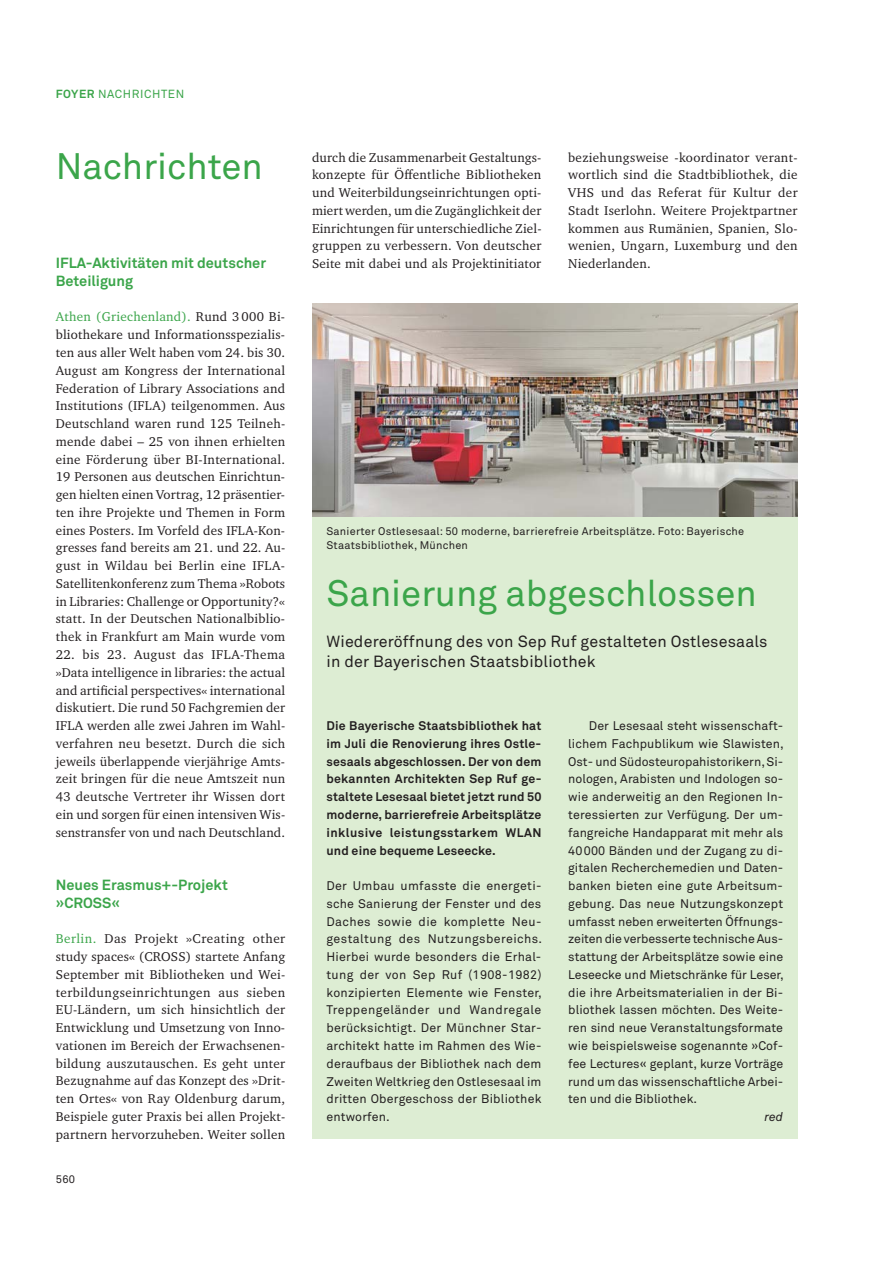
<style>
.page{position:relative;width:893px;height:1263px;background:#fff}
.page>*{position:absolute;margin:0;border:0;box-sizing:border-box;transform-origin:0 0}
.t1{font:36.45px "Akkurat Pro";color:#3ba54a}
.t2{font:16.05px/20.4px "Akkurat Pro";letter-spacing:.01em;color:#231f20}
.t3{font:700 14.55px/17.7px "Akkurat Pro";color:#3ba54a}
.t4{font:13.05px/17.7px "Charter ITC Pro";letter-spacing:.015em;color:#231f20;text-align:justify}
.t5{font:12.45px/17.7px "Akkurat Pro";letter-spacing:.005em;color:#231f20;text-align:justify}
.t6{font:700 12.45px/17.7px "Akkurat Pro";letter-spacing:.03em;color:#231f20;text-align:justify}
.t7{font:italic 12.45px "Akkurat Pro";color:#231f20}
.t8{font:11.7px "Akkurat Pro";letter-spacing:.05em;color:#3ba54a}
.t9{font:10.95px/14.5px "Akkurat Pro";letter-spacing:.02em;color:#231f20}
.s1{font-weight:700}
.s2{color:#3ba54a}
</style>
<div class="page">
<div style="left:312px;top:321px;width:485px;height:818px;background:#ddedd3"></div>
<img style="left:312px;top:304px;width:485px;height:212px">
<p class="t8" style="left:56px;top:89px;width:130px"><span class="s1">FOYER</span> NACHRICHTEN</p>
<h1 class="t1" style="left:56px;top:153px;width:208px">Nachrichten</h1>
<p class="t3" style="left:56px;top:256px;width:212px">IFLA-Aktivitäten mit deutscher<br>Beteiligung</p>
<p class="t4" style="left:56px;top:309px;width:231px"><span class="s2">Athen (Griechenland).</span> Rund 3 000 Bi&shy;bliothekare und Informationsspezialis&shy;ten aus aller Welt haben vom 24. bis 30.<br>August am Kongress der International Federation of Library Associations and Institutions (IFLA) teilgenommen. Aus Deutschland waren rund 125 Teilneh&shy;mende dabei – 25 von ihnen erhielten eine Förderung über BI-International.<br>19 Personen aus deutschen Einrichtun&shy;gen hielten einen Vortrag, 12 präsentier&shy;ten ihre Projekte und Themen in Form eines Posters. Im Vorfeld des IFLA-Kon&shy;gresses fand bereits am 21. und 22. Au&shy;gust in Wildau bei Berlin eine IFLA-Satellitenkonferenz zum Thema »Robots in Libraries: Challenge or Opportunity?« statt. In der Deutschen Nationalbiblio&shy;thek in Frankfurt am Main wurde vom</p>
<p class="t4" style="left:56px;top:646px;width:231px">22. bis 23. August das IFLA-Thema »Data intelligence in libraries: the actual and artificial perspectives« international diskutiert. Die rund 50 Fachgremien der IFLA werden alle zwei Jahren im Wahl&shy;verfahren neu besetzt. Durch die sich jeweils überlappende vierjährige Amts&shy;zeit bringen für die neue Amtszeit nun 43 deutsche Vertreter ihr Wissen dort ein und sorgen für einen intensiven Wis&shy;senstransfer von und nach Deutschland.</p>
<p class="t3" style="left:56px;top:878px;width:174px">Neues Erasmus+-Projekt »CROSS«</p>
<p class="t4" style="left:56px;top:931px;width:231px"><span class="s2">Berlin.</span> Das Projekt »Creating other study spaces« (CROSS) startete Anfang September mit Bibliotheken und Wei&shy;terbildungseinrichtungen aus sieben EU-Ländern, um sich hinsichtlich der Entwicklung und Umsetzung von Inno&shy;vationen im Bereich der Erwachsenen&shy;bildung auszutauschen. Es geht unter Bezugnahme auf das Konzept des »Drit&shy;ten Ortes« von Ray Oldenburg darum, Beispiele guter Praxis bei allen Projekt&shy;partnern hervorzuheben. Weiter sollen</p>
<p class="t9" style="left:56px;top:1173px;width:21px">560</p>
<p class="t4" style="left:312px;top:149px;width:231px">durch die Zusammenarbeit Gestaltungs&shy;konzepte für Öffentliche Bibliotheken und Weiterbildungseinrichtungen opti&shy;miert werden, um die Zugänglichkeit der Einrichtungen für unterschiedliche Ziel&shy;gruppen zu verbessern. Von deutscher Seite mit dabei und als Projektinitiator</p>
<p class="t4" style="left:568px;top:149px;width:231px">beziehungsweise -koordinator verant&shy;wortlich sind die Stadtbibliothek, die VHS und das Referat für Kultur der Stadt Iserlohn. Weitere Projektpartner kommen aus Rumänien, Spanien, Slo&shy;wenien, Ungarn, Luxemburg und den Niederlanden.</p>
<p class="t9" style="left:326px;top:525px;width:419px">Sanierter Ostlesesaal: 50 moderne, barrierefreie Arbeitsplätze. Foto: Bayerische<br>Staatsbibliothek, München</p>
<h1 class="t1" style="left:326px;top:580px;width:432px">Sanierung abgeschlossen</h1>
<p class="t2" style="left:326px;top:633px;width:443px">Wiedereröffnung des von Sep Ruf gestalteten Ostlesesaals in der Bayerischen Staatsbibliothek</p>
<p class="t6" style="left:326px;top:718px;width:216px">Die Bayerische Staatsbibliothek hat im Juli die Renovierung ihres Ostle&shy;sesaals abgeschlossen. Der von dem bekannten Architekten Sep Ruf ge&shy;staltete Lesesaal bietet jetzt rund 50 moderne, barrierefreie Arbeitsplätze inklusive leistungsstarkem WLAN und eine bequeme Leseecke.</p>
<p class="t5" style="left:326px;top:878px;width:217px">Der Umbau umfasste die energeti&shy;sche Sanierung der Fenster und des Daches sowie die komplette Neu&shy;gestaltung des Nutzungsbereichs.<br>Hierbei wurde besonders die Erhal&shy;tung der von Sep Ruf (1908-1982) konzipierten Elemente wie Fenster, Treppengeländer und Wandregale berücksichtigt. Der Münchner Star&shy;architekt hatte im Rahmen des Wie&shy;deraufbaus der Bibliothek nach dem Zweiten Weltkrieg den Ostlesesaal im dritten Obergeschoss der Bibliothek entworfen.</p>
<p class="t5" style="left:568px;top:718px;width:217px;text-indent:21px">Der Lesesaal steht wissenschaft&shy;lichem Fachpublikum wie Slawisten, Ost- und Südosteuropahistorikern, Si&shy;nologen, Arabisten und Indologen so&shy;wie anderweitig an den Regionen In&shy;teressierten zur Verfügung. Der um&shy;fangreiche Handapparat mit mehr als 40 000 Bänden und der Zugang zu di&shy;gitalen Recherchemedien und Daten&shy;banken bieten eine gute Arbeitsum&shy;gebung. Das neue Nutzungskonzept umfasst neben erweiterten Öffnungs&shy;zeiten die verbesserte technische Aus&shy;stattung der Arbeitsplätze sowie eine Leseecke und Mietschränke für Leser, die ihre Arbeitsmaterialien in der Bi&shy;bliothek lassen möchten. Des Weite&shy;ren sind neue Veranstaltungsformate wie beispielsweise sogenannte »Cof&shy;fee Lectures« geplant, kurze Vorträge rund um das wissenschaftliche Arbei&shy;ten und die Bibliothek.</p>
<p class="t7" style="left:764px;top:1109px;width:20px">red</p>
</div>
